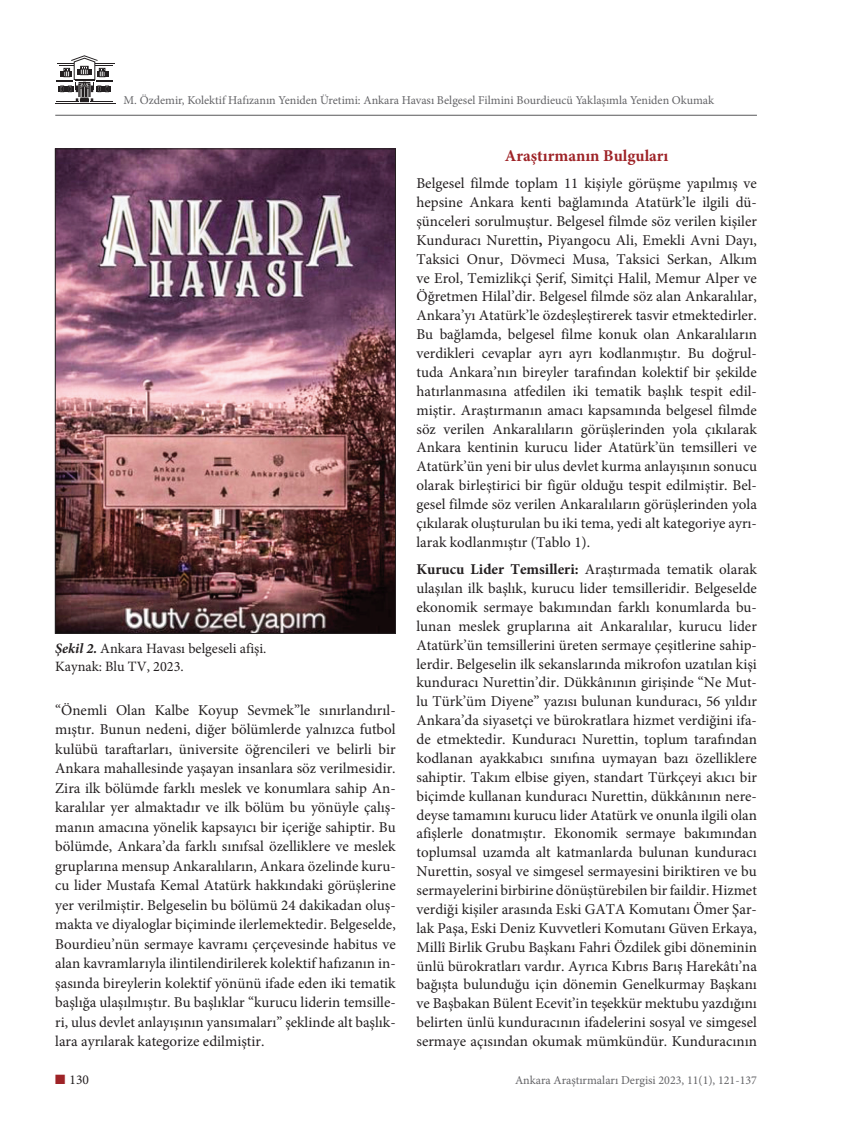
<style>
.page{position:relative;width:842px;height:1127px;background:#fff}
.page>*{position:absolute;margin:0;border:0;box-sizing:border-box;transform-origin:0 0}
.t1{font:700 16.5px "Minion Pro";color:#9e2327}
.t2{font:15px/18.9px "Minion Pro";color:#231f20;text-align:justify}
.t3{font:14.25px/18.6px "Minion Pro";color:#231f20}
.t4{font:13.5px "Minion Pro";color:#231f20}
.t5{font:12px "Minion Pro";color:#636366}
.s1{font-weight:700;font-style:italic}
.s2{font-weight:700}
.s3{color:#9e2327}
</style>
<div class="page">
<hr style="left:55px;top:115px;width:702px;height:1px;background:#57585a">
<hr style="left:55px;top:103px;width:60px;height:1px;background:#231f20">
<svg style="left:56px;top:55px;width:59px;height:48px"></svg>
<img style="left:57px;top:150px;width:337px;height:482px">
<p class="t5" style="left:124px;top:92px;width:592px">M. Özdemir, Kolektif Hafızanın Yeniden Üretimi: Ankara Havası Belgesel Filmini Bourdieucü Yaklaşımla Yeniden Okumak</p>
<p class="t3" style="left:55px;top:639px;width:213px"><span class="s1">Şekil 2.</span> Ankara Havası belgeseli afişi.<br>Kaynak: Blu TV, 2023.</p>
<p class="t2" style="left:55px;top:700px;width:342px;line-height:19.5px">“Önemli Olan Kalbe Koyup Sevmek”le sınırlandırıl&shy;mıştır. Bunun nedeni, diğer bölümlerde yalnızca futbol kulübü taraftarları, üniversite öğrencileri ve belirli bir Ankara mahallesinde yaşayan insanlara söz verilmesidir.<br>Zira ilk bölümde farklı meslek ve konumlara sahip An&shy;karalılar yer almaktadır ve ilk bölüm bu yönüyle çalış&shy;manın amacına yönelik kapsayıcı bir içeriğe sahiptir. Bu bölümde, Ankara’da farklı sınıfsal özelliklere ve meslek gruplarına mensup Ankaralıların, Ankara özelinde kuru&shy;cu lider Mustafa Kemal Atatürk hakkındaki görüşlerine yer verilmiştir. Belgeselin bu bölümü 24 dakikadan oluş&shy;makta ve diyaloglar biçiminde ilerlemektedir. Belgeselde, Bourdieu’nün sermaye kavramı çerçevesinde habitus ve alan kavramlarıyla ilintilendirilerek kolektif hafızanın in&shy;şasında bireylerin kolektif yönünü ifade eden iki tematik başlığa ulaşılmıştır. Bu başlıklar “kurucu liderin temsille&shy;ri, ulus devlet anlayışının yansımaları” şeklinde alt başlık&shy;lara ayrılarak kategorize edilmiştir.</p>
<p class="t1" style="left:505px;top:144px;width:165px">Araştırmanın Bulguları</p>
<p class="t2" style="left:416px;top:174px;width:342px">Belgesel filmde toplam 11 kişiyle görüşme yapılmış ve hepsine Ankara kenti bağlamında Atatürk’le ilgili dü&shy;şünceleri sorulmuştur. Belgesel filmde söz verilen kişiler Kunduracı Nurettin<span class="s2">,</span> Piyangocu Ali, Emekli Avni Dayı, Taksici Onur, Dövmeci Musa, Taksici Serkan, Alkım ve Erol, Temizlikçi Şerif, Simitçi Halil, Memur Alper ve Öğretmen Hilal’dir. Belgesel filmde söz alan Ankaralılar, Ankara’yı Atatürk’le özdeşleştirerek tasvir etmektedirler.<br>Bu bağlamda, belgesel filme konuk olan Ankaralıların verdikleri cevaplar ayrı ayrı kodlanmıştır. Bu doğrul&shy;tuda Ankara’nın bireyler tarafından kolektif bir şekilde hatırlanmasına atfedilen iki tematik başlık tespit edil&shy;miştir. Araştırmanın amacı kapsamında belgesel filmde söz verilen Ankaralıların görüşlerinden yola çıkılarak Ankara kentinin kurucu lider Atatürk’ün temsilleri ve Atatürk’ün yeni bir ulus devlet kurma anlayışının sonucu olarak birleştirici bir figür olduğu tespit edilmiştir. Bel&shy;gesel filmde söz verilen Ankaralıların görüşlerinden yola çıkılarak oluşturulan bu iki tema, yedi alt kategoriye ayrı&shy;larak kodlanmıştır (Tablo 1).</p>
<p class="t2" style="left:416px;top:560px;width:342px"><span class="s2">Kurucu Lider Temsilleri:</span> Araştırmada tematik olarak ulaşılan ilk başlık, kurucu lider temsilleridir. Belgeselde ekonomik sermaye bakımından farklı konumlarda bu&shy;lunan meslek gruplarına ait Ankaralılar, kurucu lider Atatürk’ün temsillerini üreten sermaye çeşitlerine sahip&shy;lerdir. Belgeselin ilk sekanslarında mikrofon uzatılan kişi kunduracı Nurettin’dir. Dükkânının girişinde “Ne Mut&shy;lu Türk’üm Diyene” yazısı bulunan kunduracı, 56 yıldır Ankara’da siyasetçi ve bürokratlara hizmet verdiğini ifa&shy;de etmektedir. Kunduracı Nurettin, toplum tarafından kodlanan ayakkabıcı sınıfına uymayan bazı özelliklere sahiptir. Takım elbise giyen, standart Türkçeyi akıcı bir biçimde kullanan kunduracı Nurettin, dükkânının nere&shy;deyse tamamını kurucu lider Atatürk ve onunla ilgili olan afişlerle donatmıştır. Ekonomik sermaye bakımından toplumsal uzamda alt katmanlarda bulunan kunduracı Nurettin, sosyal ve simgesel sermayesini biriktiren ve bu sermayelerini birbirine dönüştürebilen bir faildir. Hizmet verdiği kişiler arasında Eski GATA Komutanı Ömer Şar&shy;lak Paşa, Eski Deniz Kuvvetleri Komutanı Güven Erkaya, Millî Birlik Grubu Başkanı Fahri Özdilek gibi döneminin ünlü bürokratları vardır. Ayrıca Kıbrıs Barış Harekâtı’na bağışta bulunduğu için dönemin Genelkurmay Başkanı ve Başbakan Bülent Ecevit’in teşekkür mektubu yazdığını belirten ünlü kunduracının ifadelerini sosyal ve simgesel sermaye açısından okumak mümkündür. Kunduracının</p>
<p class="t4" style="left:55px;top:1071px;width:35px"><span class="s3">■</span> 130</p>
<p class="t5" style="left:515px;top:1072px;width:243px">Ankara Araştırmaları Dergisi 2023, 11(1), 121-137</p>
</div>
